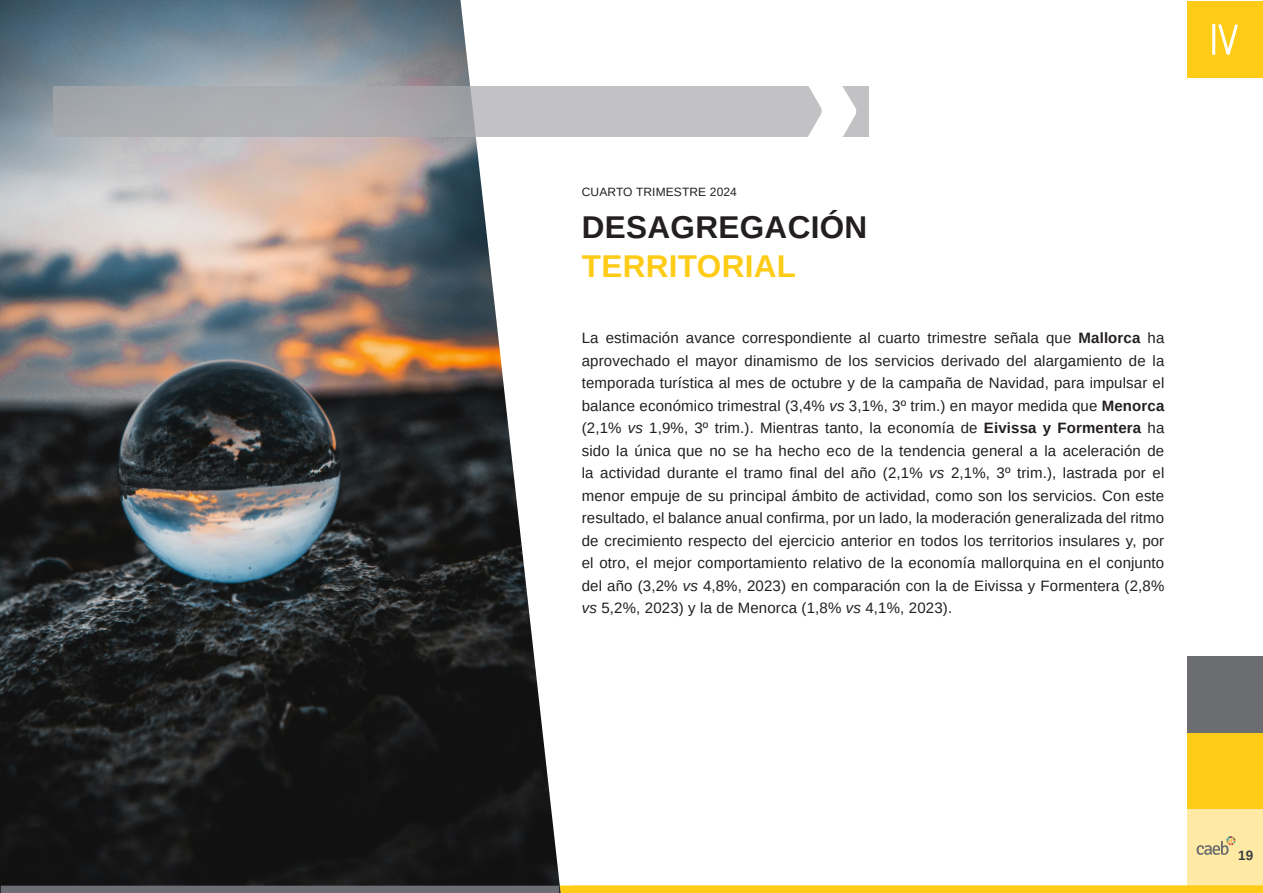
<style>
.page{position:relative;width:1263px;height:893px;background:#fff}
.page>*{position:absolute;margin:0;border:0;box-sizing:border-box;transform-origin:0 0}
.t1{font:700 31.5px "Arimo";letter-spacing:.01em;color:#231f20}
.t2{font:700 31.5px "Arimo";letter-spacing:.01em;color:#fecb17}
.t3{font:15px/22.5px "Arimo";letter-spacing:.01em;color:#231f20;text-align:justify}
.t4{font:700 13.5px "Arimo";color:#393d3f}
.t5{font:12px "Arimo";letter-spacing:.01em;color:#231f20}
.s1{font-weight:700}
.s2{font-style:italic}
</style>
<div class="page">
<div style="left:1187px;top:1px;width:76px;height:77px;background:#fecb17"></div>
<div style="left:1187px;top:809px;width:76px;height:76px;background:#feeaa4"></div>
<div style="left:1187px;top:732px;width:76px;height:77px;background:#fecb17"></div>
<div style="left:1187px;top:656px;width:76px;height:76px;background:#6c6d70"></div>
<svg style="left:1196px;top:836px;width:39px;height:19px"></svg>
<div style="left:1px;top:885px;width:1262px;height:8px;background:#fecb17"></div>
<img style="left:0;top:0;width:561px;height:893px">
<div style="left:1px;top:886px;width:558px;height:7px;background:#6c6e74"></div>
<svg style="left:53px;top:86px;width:815px;height:51px;background:#b4b4b8"></svg>
<svg style="left:804px;top:86px;width:52px;height:51px"></svg>
<hr style="left:1212px;top:24px;width:3px;height:31px;background:#fff">
<svg style="left:1218px;top:24px;width:20px;height:31px"></svg>
<p class="t5" style="left:582px;top:185px;width:157px">CUARTO TRIMESTRE 2024</p>
<p class="t1" style="left:582px;top:206px;width:287px">DESAGREGACIÓN</p>
<p class="t2" style="left:582px;top:245px;width:216px">TERRITORIAL</p>
<p class="t3" style="left:582px;top:327px;width:584px">La estimación avance correspondiente al cuarto trimestre señala que <span class="s1">Mallorca</span> ha aprovechado el mayor dinamismo de los servicios derivado del alargamiento de la temporada turística al mes de octubre y de la campaña de Navidad, para impulsar el balance económico trimestral (3,4% <span class="s2">vs</span> 3,1%, 3º trim.) en mayor medida que <span class="s1">Menorca </span>(2,1% <span class="s2">vs</span> 1,9%, 3º trim.). Mientras tanto, la economía de <span class="s1">Eivissa y Formentera</span> ha sido la única que no se ha hecho eco de la tendencia general a la aceleración de la actividad durante el tramo final del año (2,1% <span class="s2">vs</span> 2,1%, 3º trim.), lastrada por el menor empuje de su principal ámbito de actividad, como son los servicios. Con este resultado, el balance anual confirma, por un lado, la moderación generalizada del ritmo de crecimiento respecto del ejercicio anterior en todos los territorios insulares y, por el otro, el mejor comportamiento relativo de la economía mallorquina en el conjunto del año (3,2% <span class="s2">vs</span> 4,8%, 2023) en comparación con la de Eivissa y Formentera (2,8% <span class="s2">vs</span> 5,2%, 2023) y la de Menorca (1,8% <span class="s2">vs</span> 4,1%, 2023).</p>
<p class="t4" style="left:1238px;top:846px;width:17px">19</p>
</div>
